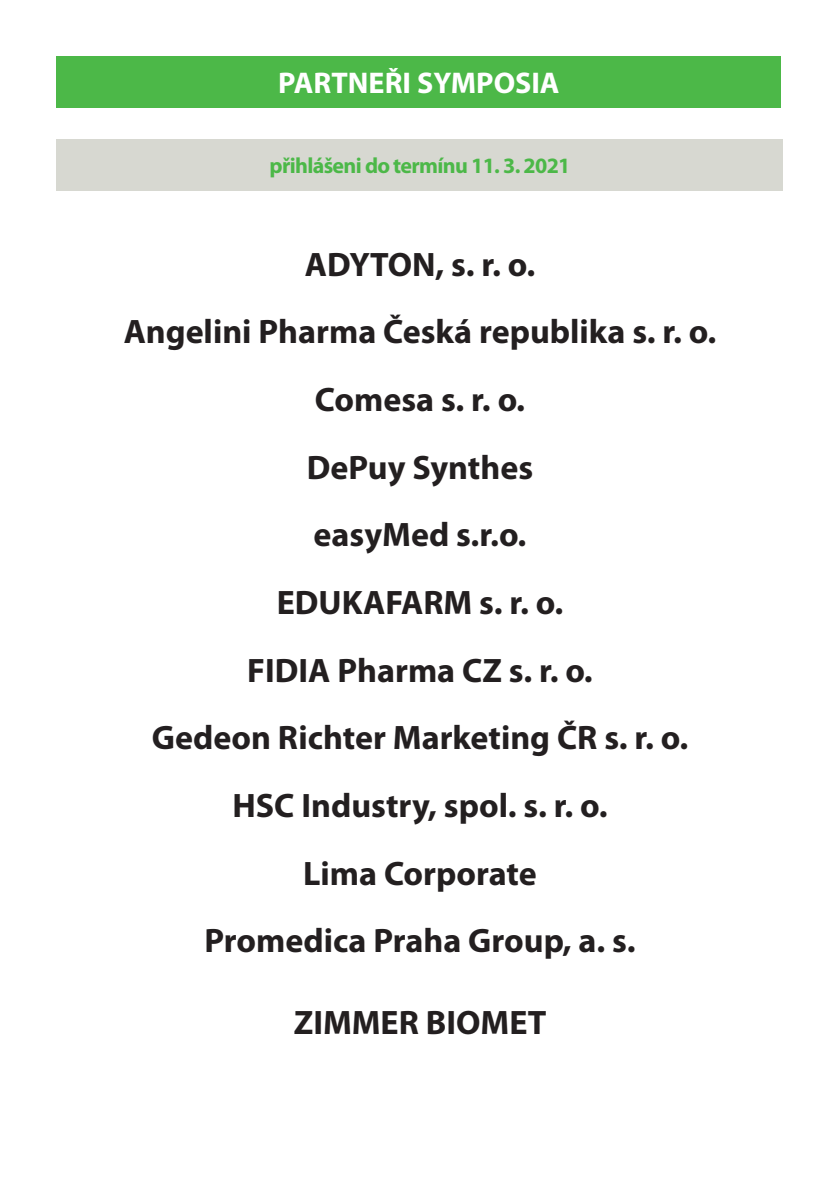
<style>
.page{position:relative;width:840px;height:1191px;background:#fff}
.page>*{position:absolute;margin:0;border:0;box-sizing:border-box;transform-origin:0 0}
.t1{font:700 34px/67.6px "Myriad Pro";color:#231f20;text-align:center}
.t2{font:700 30px "Myriad Pro";color:#fff}
.t3{font:700 22px "Myriad Pro";letter-spacing:-.03em;color:#4cb848}
</style>
<div class="page">
<div style="left:57px;top:57px;width:723px;height:51px;background:#4cb848"></div>
<div style="left:57px;top:139px;width:725px;height:51px;background:#d7d8d1"></div>
<p class="t2" style="left:278px;top:64px;width:283px">PARTNEŘI SYMPOSIA</p>
<p class="t3" style="left:269px;top:151px;width:302px">přihlášeni do termínu 11. 3. 2021</p>
<p class="t1" style="left:124px;top:229px;width:593px">ADYTON, s. r. o.<br>Angelini Pharma Česká republika s. r. o.<br>Comesa s. r. o.<br>DePuy Synthes<br>easyMed s.r.o.<br>EDUKAFARM s. r. o.<br>FIDIA Pharma CZ s. r. o.<br>Gedeon Richter Marketing ČR s. r. o.<br>HSC Industry, spol. s. r. o.<br>Lima Corporate<br>Promedica Praha Group, a. s.</p>
<p class="t1" style="left:293px;top:987px;width:254px">ZIMMER BIOMET</p>
</div>
